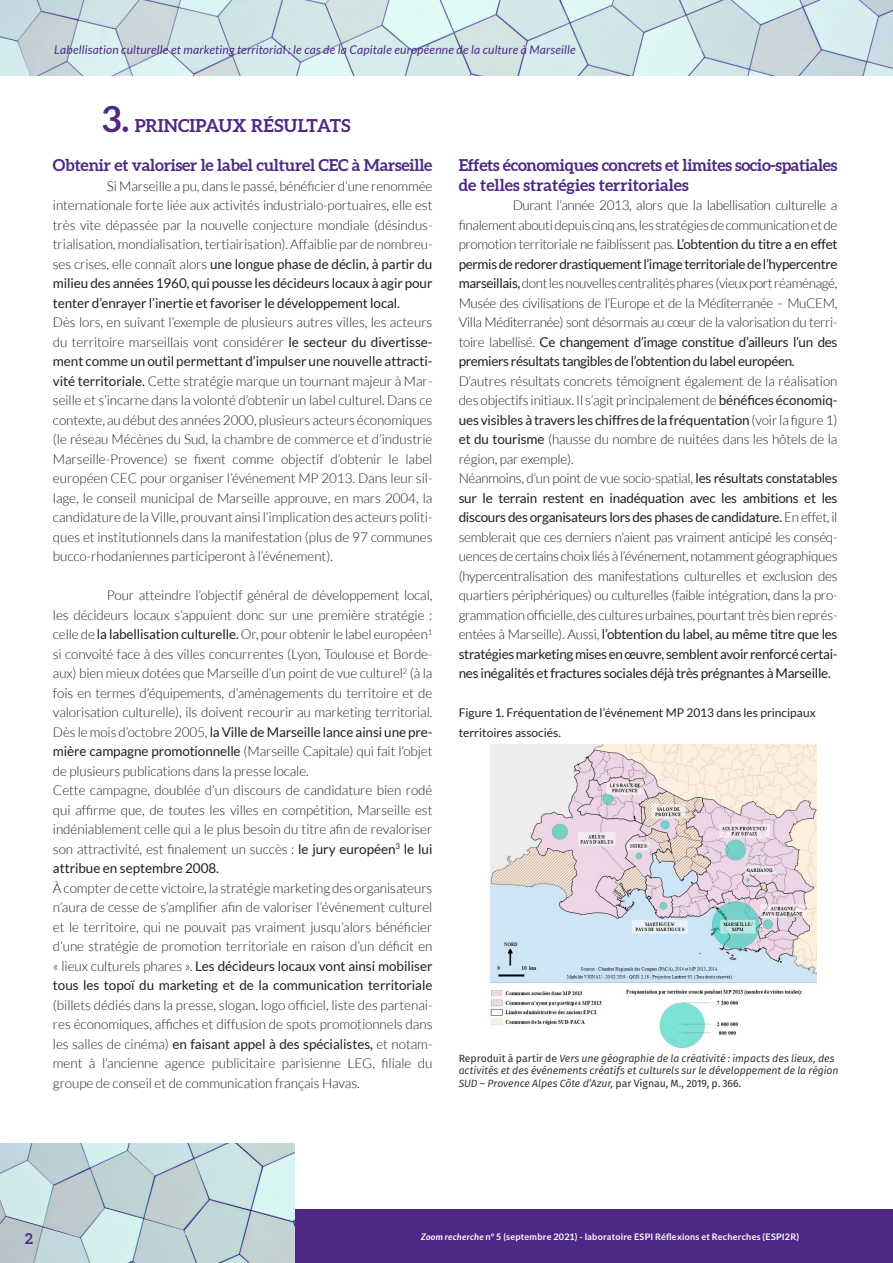
<style>
.page{position:relative;width:893px;height:1263px;background:#fff}
.page>*{position:absolute;margin:0;border:0;box-sizing:border-box;transform-origin:0 0}
.t1{font:700 18px "Aleo";color:#4d2884}
.Intertitre{font:700 16.5px "Aleo";letter-spacing:-.015em;color:#4d2884}
.t2{font:700 15px "Aleo";color:#4d2884}
.t3{font:300 13.5px/19.5px "Lato";letter-spacing:-.01em;color:#231f20;text-align:justify}
.t4{font:italic 12px "Lato";letter-spacing:.015em;color:#4d2884}
.t5{font:12px/19.5px "Lato";color:#231f20}
.Elenco_puntato{font:italic 10.5px/12.6px "Fira Sans";letter-spacing:-.005em;color:#292a2a}
.t6{font:700 9px "Lato";letter-spacing:.025em;color:#fff}
.s1{font-size:36px}
.s2{font-weight:400}
.s3{font-style:normal}
.s4{font-style:italic}
</style>
<div class="page">
<img style="left:0;top:0;width:893px;height:76px">
<img style="left:0;top:1143px;width:295px;height:120px">
<div style="left:295px;top:1209px;width:598px;height:54px;background:#4d2884"></div>
<img style="left:491px;top:745px;width:325px;height:304px">
<p class="t4" style="left:54px;top:43px;width:523px">Labellisation culturelle et marketing territorial : le cas de la Capitale européenne de la culture à Marseille</p>
<h1 class="t1" style="left:102px;top:114px;width:250px"><span class="s1">3.</span> PRINCIPAUX RÉSULTATS</h1>
<p class="Intertitre" style="left:53px;top:155px;width:381px">Obtenir et valoriser le label culturel CEC à Marseille</p>
<p class="t3" style="left:53px;top:176px;width:381px;text-indent:54px">Si Marseille a pu, dans le passé, bénéficier d’une renommée internationale forte liée aux activités industrialo-portuaires, elle est très vite dépassée par la nouvelle conjecture mondiale (désindus&shy;trialisation, mondialisation, tertiairisation). Affaiblie par de nombreu&shy;ses crises, elle connaît alors <span class="s2">une longue phase de déclin, à partir du milieu des années1960, qui pousse les décideurs locaux à agir pour tenter d’enrayer l’inertie et favoriser le développement local.</span></p>
<p class="t3" style="left:53px;top:312px;width:381px">Dès lors, en suivant l’exemple de plusieurs autres villes, les acteurs du territoire marseillais vont considérer <span class="s2">le secteur du divertisse&shy;ment comme un outil permettant d’impulser une nouvelle attracti&shy;vité territoriale.</span> Cette stratégie marque un tournant majeur à Mar&shy;seille et s’incarne dans la volonté d’obtenir un label culturel. Dans ce contexte, au début des années 2000, plusieurs acteurs économiques (le réseau Mécènes du Sud, la chambre de commerce et d’industrie Marseille-Provence) se fixent comme objectif d’obtenir le label européen CEC pour organiser l’événement MP 2013. Dans leur sil&shy;lage, le conseil municipal de Marseille approuve, en mars 2004, la candidature de la Ville, prouvant ainsi l’implication des acteurs politi&shy;ques et institutionnels dans la manifestation (plus de 97 communes bucco-rhodaniennes participeront à l’événement).</p>
<p class="t3" style="left:53px;top:585px;width:381px;text-indent:54px">Pour atteindre l’objectif général de développement local, les décideurs locaux s’appuient donc sur une première stratégie : celle de <span class="s2">la labellisation culturelle.</span> Or, pour obtenir le label européen<sup>1 </sup>si convoité face à des villes concurrentes (Lyon, Toulouse et Borde&shy;aux) bien mieux dotées que Marseille d’un point de vue culturel<sup>2</sup> (à la fois en termes d’équipements, d’aménagements du territoire et de valorisation culturelle), ils doivent recourir au marketing territorial.<br>Dès le mois d’octobre 2005, <span class="s2">la Ville de Marseille lance ainsi une pre&shy;mière campagne promotionnelle</span> (Marseille Capitale) qui fait l’objet de plusieurs publications dans la presse locale.</p>
<p class="t3" style="left:53px;top:780px;width:381px">Cette campagne, doublée d’un discours de candidature bien rodé qui affirme que, de toutes les villes en compétition, Marseille est indéniablement celle qui a le plus besoin du titre afin de revaloriser son attractivité, est finalement un succès : <span class="s2">le jury européen</span><sup>3</sup> <span class="s2">le lui attribue en septembre 2008.</span></p>
<p class="t3" style="left:53px;top:878px;width:381px">Àcompter de cette victoire, la stratégiemarketing des organisateurs n’aura de cesse de s’amplifier afin de valoriser l’événement culturel et le territoire, qui ne pouvait pas vraiment jusqu’alors bénéficier d’une stratégie de promotion territoriale en raison d’un déficit en « lieux culturels phares ». <span class="s2">Les décideurs locaux vont ainsi mobiliser tous les topoï du marketing et de la communication territoriale </span>(billets dédiés dans la presse, slogan, logo officiel, liste des partenai&shy;res économiques, affiches et diffusion de spots promotionnels dans les salles de cinéma) <span class="s2">en faisant appel à des spécialistes,</span> et notam&shy;ment à l’ancienne agence publicitaire parisienne LEG, filiale du groupe de conseil et de communication français Havas.</p>
<p class="Intertitre" style="left:459px;top:155px;width:380px">Effets économiques concrets et limites socio-spatiales</p>
<p class="Intertitre" style="left:459px;top:174px;width:232px">de telles stratégies territoriales</p>
<p class="t3" style="left:459px;top:195px;width:380px;text-indent:54px">Durant l’année 2013, alors que la labellisation culturelle a finalementaboutidepuiscinqans,les stratégiesdecommunicationetde promotion territoriale ne faiblissent pas. <span class="s2">L’obtention du titre a en effet permis de redorer drastiquement l’image territoriale de l’hypercentre marseillais,</span> dontlesnouvellescentralitésphares(vieuxportréaménagé, Musée des civilisations de l’Europe et de la Méditerranée – MuCEM, Villa Méditerranée) sont désormais au cœur de la valorisation du terri&shy;toire labellisé. <span class="s2">Ce changement d’image constitue d’ailleurs l’un des premiers résultats tangibles de l’obtention du label européen.</span></p>
<p class="t3" style="left:459px;top:371px;width:380px">D’autres résultats concrets témoignent également de la réalisation des objectifs initiaux. Il s’agit principalement de <span class="s2">bénéfices économiq&shy;ues visibles à travers les chiffres de la fréquentation</span>(voirla figure 1) <span class="s2">et du tourisme</span> (hausse du nombre de nuitées dans les hôtels de la région, par exemple).</p>
<p class="t3" style="left:459px;top:468px;width:380px">Néanmoins, d’un point de vue socio-spatial, <span class="s2">les résultats constatables sur le terrain restent en inadéquation avec les ambitions et les discours des organisateurs lors des phases de candidature.</span> En effet, il semblerait que ces derniers n’aient pas vraiment anticipé les conséq&shy;uencesde certains choix liés à l’événement, notamment géographiques (hypercentralisation des manifestations culturelles et exclusion des quartiers périphériques) ou culturelles (faible intégration, dans la pro&shy;grammation officielle, des cultures urbaines, pourtant très bien représ&shy;entées à Marseille). Aussi, <span class="s2">l’obtention du label, au même titre que les stratégies marketing mises en œuvre, semblent avoir renforcé certai&shy;nes inégalités et fractures sociales déjà très prégnantes à Marseille.</span></p>
<p class="t5" style="left:459px;top:703px;width:358px">Figure 1. Fréquentation de l’événement MP 2013 dans les principaux territoires associés.</p>
<p class="Elenco_puntato" style="left:459px;top:1052px;width:381px"><span class="s3">Reproduit à partir de</span> Vers une géographie de la créativité : impacts des lieux, des activités et des événements créatifs et culturels sur le développement de la région<br>SUD – Provence Alpes Côte d’Azur, <span class="s3">par Vignau, M., 2019, p. 366.</span></p>
<p class="t2" style="left:25px;top:1229px;width:10px">2</p>
<p class="t6" style="left:421px;top:1232px;width:380px"><span class="s4">Zoom recherche</span> n° 5 (septembre 2021) - laboratoire ESPI Réflexions et Recherches (ESPI2R)</p>
</div>
